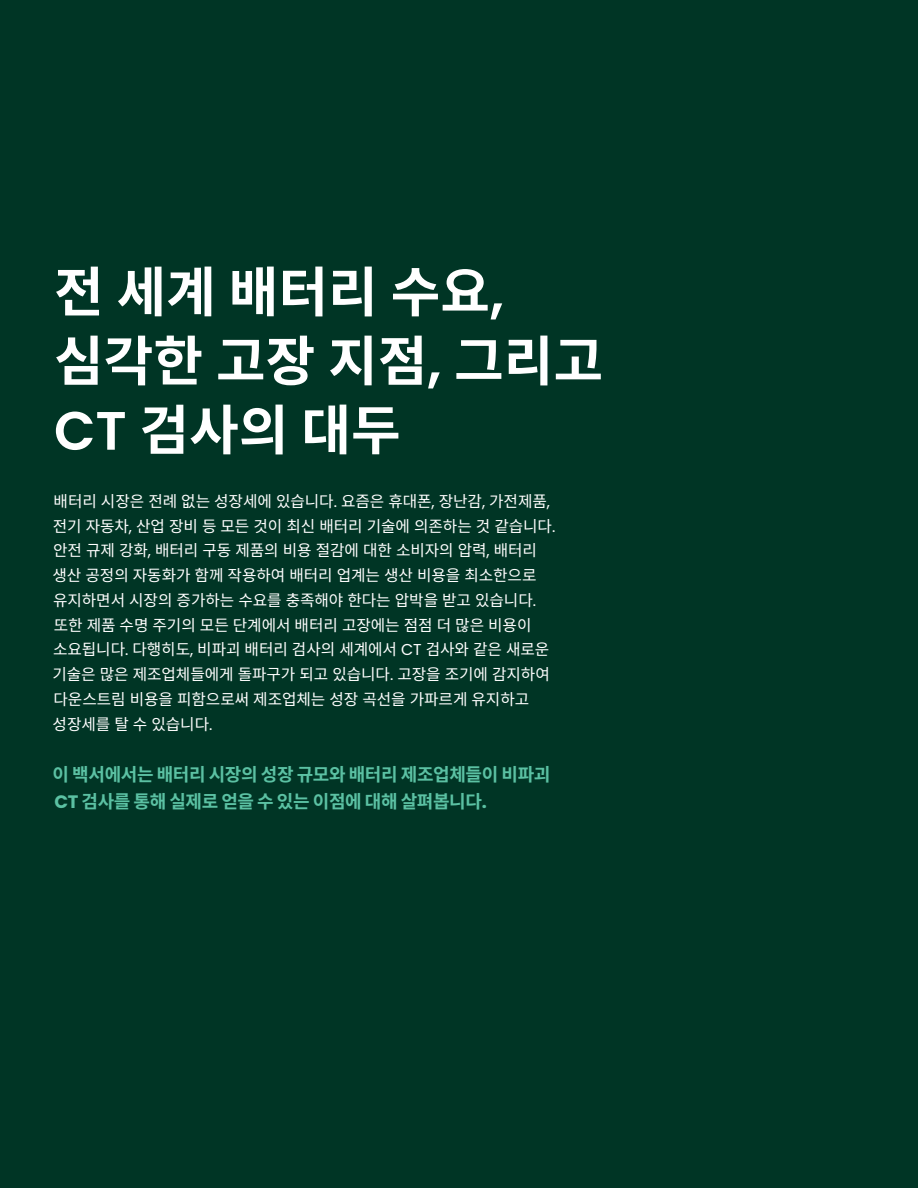
<style>
.page{position:relative;width:918px;height:1188px;background:#003525}
.page>*{position:absolute;margin:0;border:0;box-sizing:border-box;transform-origin:0 0}
.t1{font:700 54px/69px "Noto Sans KR";color:#fff}
.t2{font:700 18px/27px "Noto Sans KR";letter-spacing:-.02em;color:#5bc1a3}
.t3{font:15.75px/24.8px "Noto Sans KR";letter-spacing:-.005em;color:#fff}
.s1{font-family:"Poppins";font-weight:600}
.s2{font-family:"Poppins"}
</style>
<div class="page">
<h1 class="t1" style="left:54px;top:259px;width:551px">전 세계 배터리 수요<span class="s1">, </span>심각한 고장 지점<span class="s1">,</span> 그리고<br><span class="s1">CT</span> 검사의 대두</h1>
<p class="t3" style="left:52px;top:489px;width:504px">배터리 시장은 전례 없는 성장세에 있습니다<span class="s2">.</span> 요즘은 휴대폰<span class="s2">,</span> 장난감<span class="s2">,</span> 가전제품<span class="s2">, </span>전기 자동차<span class="s2">,</span> 산업 장비 등 모든 것이 최신 배터리 기술에 의존하는 것 같습니다<span class="s2">. </span>안전 규제 강화<span class="s2">,</span> 배터리 구동 제품의 비용 절감에 대한 소비자의 압력<span class="s2">,</span> 배터리 생산 공정의 자동화가 함께 작용하여 배터리 업계는 생산 비용을 최소한으로 유지하면서 시장의 증가하는 수요를 충족해야 한다는 압박을 받고 있습니다<span class="s2">. </span>또한 제품 수명 주기의 모든 단계에서 배터리 고장에는 점점 더 많은 비용이 소요됩니다<span class="s2">.</span> 다행히도<span class="s2">,</span> 비파괴 배터리 검사의 세계에서 <span class="s2">CT</span> 검사와 같은 새로운 기술은 많은 제조업체들에게 돌파구가 되고 있습니다<span class="s2">.</span> 고장을 조기에 감지하여 다운스트림 비용을 피함으로써 제조업체는 성장 곡선을 가파르게 유지하고 성장세를 탈 수 있습니다<span class="s2">.</span></p>
<p class="t2" style="left:53px;top:762px;width:499px">이 백서에서는 배터리 시장의 성장 규모와 배터리 제조업체들이 비파괴<br><span class="s2">CT</span> 검사를 통해 실제로 얻을 수 있는 이점에 대해 살펴봅니다<span class="s2">.</span></p>
</div>
